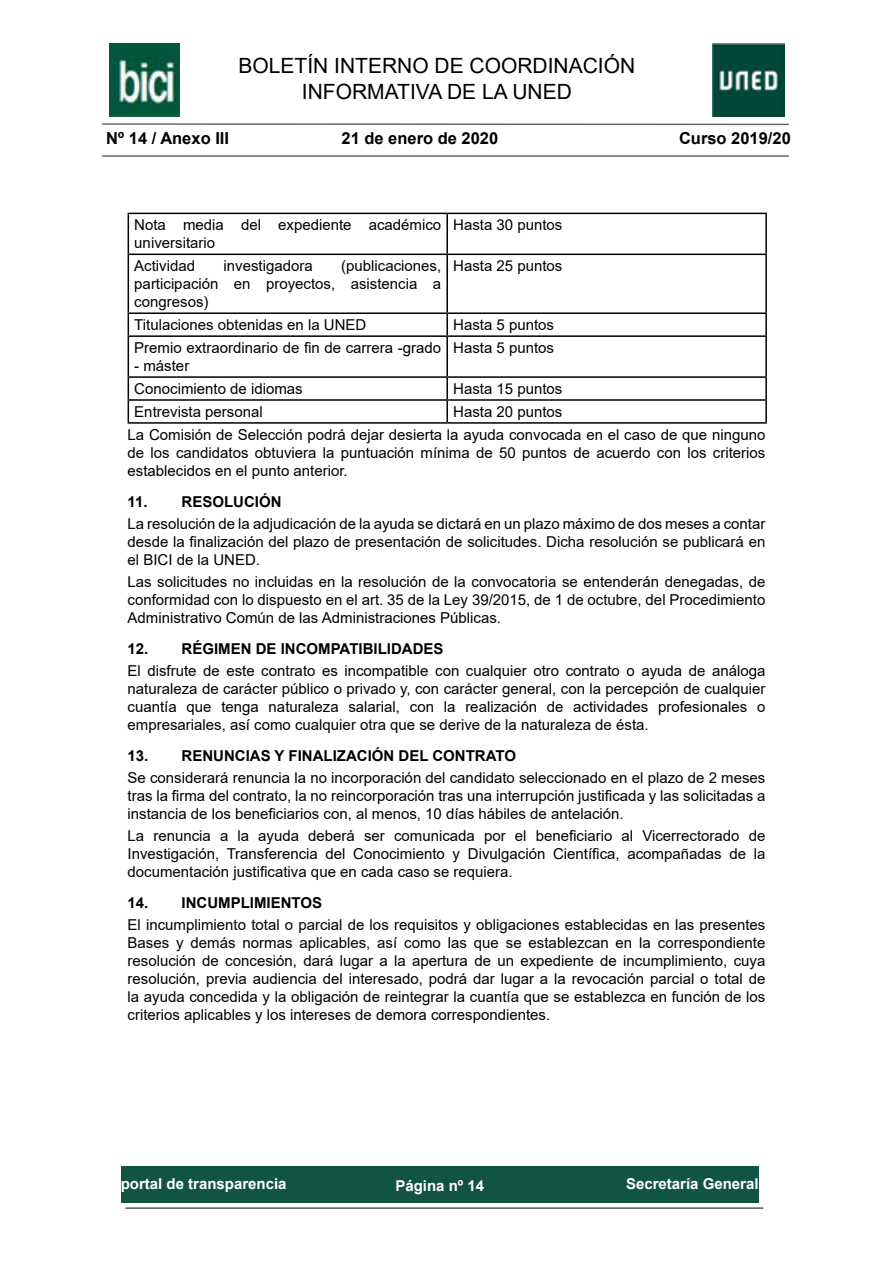
<style>
.page{position:relative;width:893px;height:1263px;background:#fff}
.page>*{position:absolute;margin:0;border:0;box-sizing:border-box;transform-origin:0 0}
.t1{font:21px/25.2px "Arial";color:#000;text-align:center}
.t2{font:700 16.5px "Arial";color:#000}
.t3{font:15px/18px "Arial";color:#000;text-align:justify}
.t4{font:700 15px "Arial";color:#000}
.t5{font:700 15px "Arial";color:#fff}
</style>
<div class="page">
<hr style="left:102px;top:155px;width:687px;height:2px;background:#000">
<hr style="left:102px;top:123px;width:687px;height:2px;background:#000">
<img style="left:109px;top:44px;width:71px;height:72px">
<img style="left:712px;top:44px;width:72px;height:72px">
<div style="left:121px;top:1166px;width:638px;height:36px;background:#125444"></div>
<hr style="left:125px;top:1208px;width:638px;height:1px;background:#000">
<hr style="left:128px;top:213px;width:319px;height:1px;background:#000">
<hr style="left:128px;top:214px;width:1px;height:40px;background:#000">
<hr style="left:447px;top:213px;width:320px;height:1px;background:#000">
<hr style="left:446px;top:214px;width:2px;height:40px;background:#000">
<hr style="left:765px;top:214px;width:2px;height:40px;background:#000">
<hr style="left:128px;top:254px;width:319px;height:1px;background:#000">
<hr style="left:128px;top:255px;width:1px;height:57px;background:#000">
<hr style="left:447px;top:254px;width:320px;height:1px;background:#000">
<hr style="left:446px;top:255px;width:2px;height:57px;background:#000">
<hr style="left:765px;top:255px;width:2px;height:57px;background:#000">
<hr style="left:128px;top:312px;width:319px;height:2px;background:#000">
<svg style="left:128px;top:314px;width:1px;height:21px"></svg>
<hr style="left:447px;top:312px;width:320px;height:2px;background:#000">
<hr style="left:446px;top:314px;width:2px;height:21px;background:#000">
<hr style="left:765px;top:314px;width:2px;height:21px;background:#000">
<hr style="left:128px;top:335px;width:319px;height:2px;background:#000">
<hr style="left:128px;top:337px;width:1px;height:39px;background:#000">
<hr style="left:447px;top:335px;width:320px;height:2px;background:#000">
<hr style="left:446px;top:337px;width:2px;height:39px;background:#000">
<hr style="left:765px;top:337px;width:2px;height:39px;background:#000">
<hr style="left:128px;top:376px;width:319px;height:2px;background:#000">
<hr style="left:447px;top:376px;width:320px;height:2px;background:#000">
<hr style="left:446px;top:378px;width:2px;height:21px;background:#000">
<hr style="left:765px;top:378px;width:2px;height:21px;background:#000">
<hr style="left:128px;top:399px;width:319px;height:2px;background:#000">
<svg style="left:128px;top:378px;width:1px;height:44px"></svg>
<hr style="left:447px;top:399px;width:320px;height:2px;background:#000">
<hr style="left:446px;top:401px;width:2px;height:21px;background:#000">
<hr style="left:765px;top:401px;width:2px;height:21px;background:#000">
<hr style="left:128px;top:422px;width:319px;height:2px;background:#000">
<hr style="left:447px;top:422px;width:320px;height:2px;background:#000">
<p class="t2" style="left:106px;top:127px;width:124px">Nº 14 / Anexo III</p>
<h1 class="t1" style="left:239px;top:53px;width:398px">BOLETÍN INTERNO DE COORDINACIÓN<br>INFORMATIVA DE LA UNED</h1>
<p class="t2" style="left:341px;top:127px;width:158px">21 de enero de 2020</p>
<p class="t2" style="left:679px;top:127px;width:113px">Curso 2019/20</p>
<p class="t3" style="left:134px;top:216px;width:308px">Nota media del expediente académico universitario</p>
<p class="t3" style="left:453px;top:216px;width:111px">Hasta 30 puntos</p>
<p class="t3" style="left:134px;top:257px;width:62px">Actividad</p>
<p class="t3" style="left:224px;top:257px;width:91px">investigadora</p>
<p class="t3" style="left:134px;top:257px;width:308px;text-indent:207px">(publicaciones, participación en proyectos, asistencia a congresos)</p>
<p class="t3" style="left:453px;top:257px;width:111px">Hasta 25 puntos</p>
<p class="t3" style="left:134px;top:316px;width:234px">Titulaciones obtenidas en la UNED</p>
<p class="t3" style="left:453px;top:316px;width:102px">Hasta 5 puntos</p>
<p class="t3" style="left:134px;top:339px;width:308px">Premio extraordinario de fin de carrera -grado</p>
<p class="t3" style="left:134px;top:357px;width:57px">- máster</p>
<p class="t3" style="left:453px;top:339px;width:102px">Hasta 5 puntos</p>
<p class="t3" style="left:134px;top:380px;width:170px">Conocimiento de idiomas</p>
<p class="t3" style="left:453px;top:380px;width:111px">Hasta 15 puntos</p>
<p class="t3" style="left:134px;top:403px;width:130px">Entrevista personal</p>
<p class="t3" style="left:128px;top:400px;width:639px;line-height:23px;text-indent:326px">Hasta 20 puntos<br>La Comisión de Selección podrá dejar desierta la ayuda convocada en el caso de que ninguno</p>
<p class="t3" style="left:128px;top:444px;width:639px">de los candidatos obtuviera la puntuación mínima de 50 puntos de acuerdo con los criterios establecidos en el punto anterior.</p>
<p class="t4" style="left:128px;top:491px;width:156px">11. RESOLUCIÓN</p>
<p class="t3" style="left:128px;top:514px;width:639px">La resolución de la adjudicación de la ayuda se dictará en un plazo máximo de dos meses a contar desde la finalización del plazo de presentación de solicitudes. Dicha resolución se publicará en el BICI de la UNED.</p>
<p class="t3" style="left:128px;top:573px;width:639px">Las solicitudes no incluidas en la resolución de la convocatoria se entenderán denegadas, de conformidad con lo dispuesto en el art. 35 de la Ley 39/2015, de 1 de octubre, del Procedimiento Administrativo Común de las Administraciones Públicas.</p>
<p class="t4" style="left:128px;top:638px;width:317px">12. RÉGIMEN DE INCOMPATIBILIDADES</p>
<p class="t3" style="left:128px;top:662px;width:639px">El disfrute de este contrato es incompatible con cualquier otro contrato o ayuda de análoga naturaleza de carácter público o privado y, con carácter general, con la percepción de cualquier cuantía que tenga naturaleza salarial, con la realización de actividades profesionales o empresariales, así como cualquier otra que se derive de la naturaleza de ésta.</p>
<p class="t4" style="left:128px;top:745px;width:390px">13. RENUNCIAS Y FINALIZACIÓN DEL CONTRATO</p>
<p class="t3" style="left:128px;top:769px;width:639px">Se considerará renuncia la no incorporación del candidato seleccionado en el plazo de 2 meses tras la firma del contrato, la no reincorporación tras una interrupción justificada y las solicitadas a instancia de los beneficiarios con, al menos, 10 días hábiles de antelación.</p>
<p class="t3" style="left:128px;top:827px;width:639px">La renuncia a la ayuda deberá ser comunicada por el beneficiario al Vicerrectorado de Investigación, Transferencia del Conocimiento y Divulgación Científica, acompañadas de la documentación justificativa que en cada caso se requiera.</p>
<p class="t4" style="left:128px;top:892px;width:196px">14. INCUMPLIMIENTOS</p>
<p class="t3" style="left:128px;top:916px;width:639px">El incumplimiento total o parcial de los requisitos y obligaciones establecidas en las presentes Bases y demás normas aplicables, así como las que se establezcan en la correspondiente resolución de concesión, dará lugar a la apertura de un expediente de incumplimiento, cuya resolución, previa audiencia del interesado, podrá dar lugar a la revocación parcial o total de la ayuda concedida y la obligación de reintegrar la cuantía que se establezca en función de los criterios aplicables y los intereses de demora correspondientes.</p>
<p class="t5" style="left:121px;top:1173px;width:167px">portal de transparencia</p>
<p class="t5" style="left:626px;top:1173px;width:134px">Secretaría General</p>
<p class="t5" style="left:395px;top:1175px;width:90px">Página nº 14</p>
</div>
